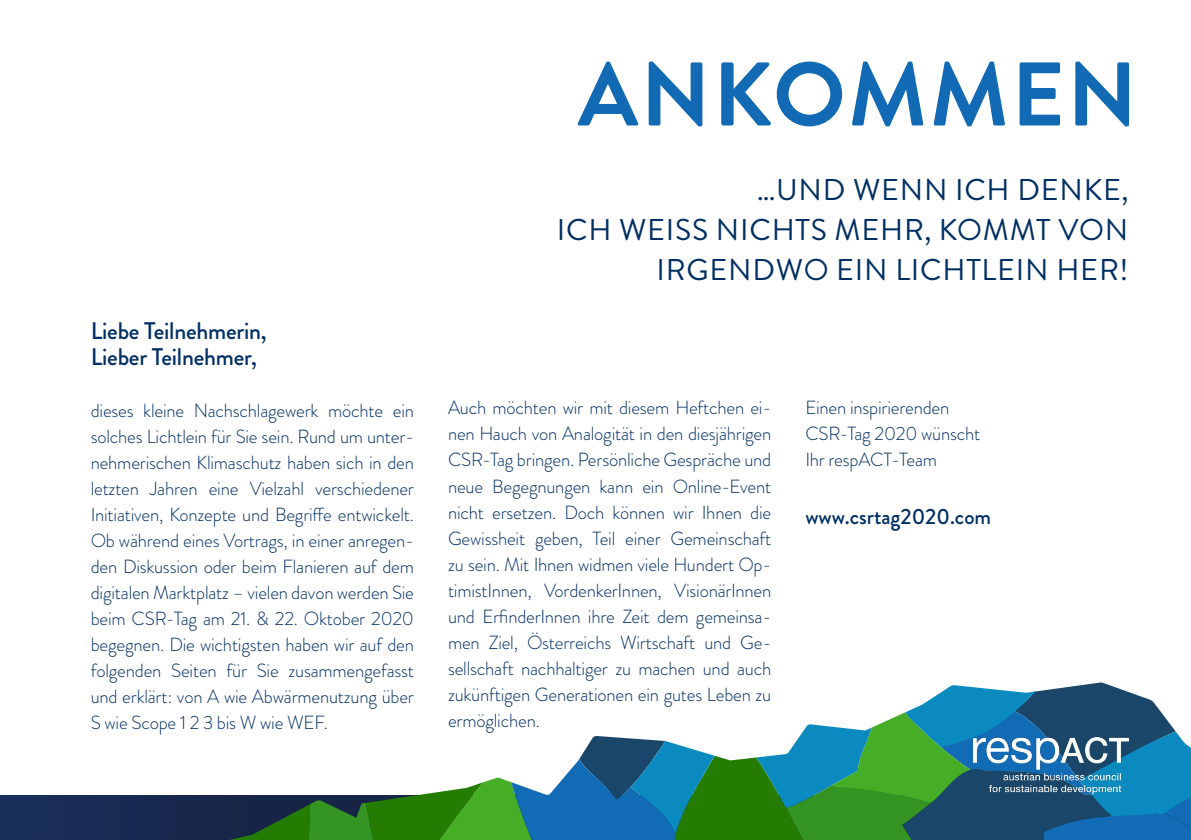
<style>
.page{position:relative;width:1191px;height:840px;background:#fff}
.page>*{position:absolute;margin:0;border:0;box-sizing:border-box;transform-origin:0 0}
.h1-orange{font:700 90px "Brandon Grotesque";letter-spacing:.025em;color:#126ab4}
.h1-orange-2{font:30px/40px "Brandon Grotesque";letter-spacing:.025em;color:#002f63;text-align:right}
.p-info{font:500 24px "Brandon Grotesque";letter-spacing:-.01em;color:#002f63}
.t1{font:500 22px "Brandon Grotesque";color:#002f63}
.p-info-2{font:300 19px/26px "Brandon Grotesque";letter-spacing:-.01em;color:#002f63;text-align:justify}
</style>
<div class="page">
<div style="left:0;top:795px;width:1191px;height:44px;background:#182b53"></div>
<svg style="left:223px;top:682px;width:968px;height:157px"></svg>
<img style="left:973px;top:736px;width:155px;height:56px">
<h1 class="h1-orange" style="left:578px;top:31px;width:561px">ANKOMMEN</h1>
<h1 class="h1-orange-2" style="left:557px;top:170px;width:573px">…UND WENN ICH DENKE,<br>ICH WEISS NICHTS MEHR, KOMMT VON<br>IRGENDWO EIN LICHTLEIN HER!</h1>
<p class="p-info" style="left:91px;top:314px;width:177px">Liebe Teilnehmerin,</p>
<p class="p-info" style="left:91px;top:340px;width:168px">Lieber Teilnehmer,</p>
<p class="p-info-2" style="left:91px;top:397px;width:325px">dieses kleine Nachschlagewerk möchte ein solches Lichtlein für Sie sein. Rund um unter&shy;nehmerischen Klimaschutz haben sich in den letzten Jahren eine Vielzahl verschiedener Initiativen, Konzepte und Begriffe entwickelt.<br>Ob während eines Vortrags, in einer anregen&shy;den Diskussion oder beim Flanieren auf dem digitalen Marktplatz – vielen davon werden Sie beim CSR-Tag am 21. &amp; 22. Oktober 2020 begegnen. Die wichtigsten haben wir auf den folgenden Seiten für Sie zusammengefasst und erklärt: von A wie Abwärmenutzung über S wie Scope 1 2 3 bis W wie WEF.</p>
<p class="p-info-2" style="left:448px;top:394px;width:325px">Auch möchten wir mit diesem Heftchen ei&shy;nen Hauch von Analogität in den diesjährigen CSR-Tag bringen. Persönliche Gespräche und neue Begegnungen kann ein Online-Event nicht ersetzen. Doch können wir Ihnen die Gewissheit geben, Teil einer Gemeinschaft zu sein. Mit Ihnen widmen viele Hundert Op&shy;timistInnen, VordenkerInnen, VisionärInnen und ErfinderInnen ihre Zeit dem gemeinsa&shy;men Ziel, Österreichs Wirtschaft und Ge&shy;sellschaft nachhaltiger zu machen und auch zukünftigen Generationen ein gutes Leben zu ermöglichen.</p>
<p class="p-info-2" style="left:805px;top:394px;width:145px">Einen inspirierenden</p>
<p class="p-info-2" style="left:805px;top:420px;width:176px">CSR-Tag 2020 wünscht</p>
<p class="p-info-2" style="left:805px;top:446px;width:133px">Ihr respACT-Team</p>
<p class="t1" style="left:805px;top:500px;width:187px">www.csrtag2020.com</p>
</div>
